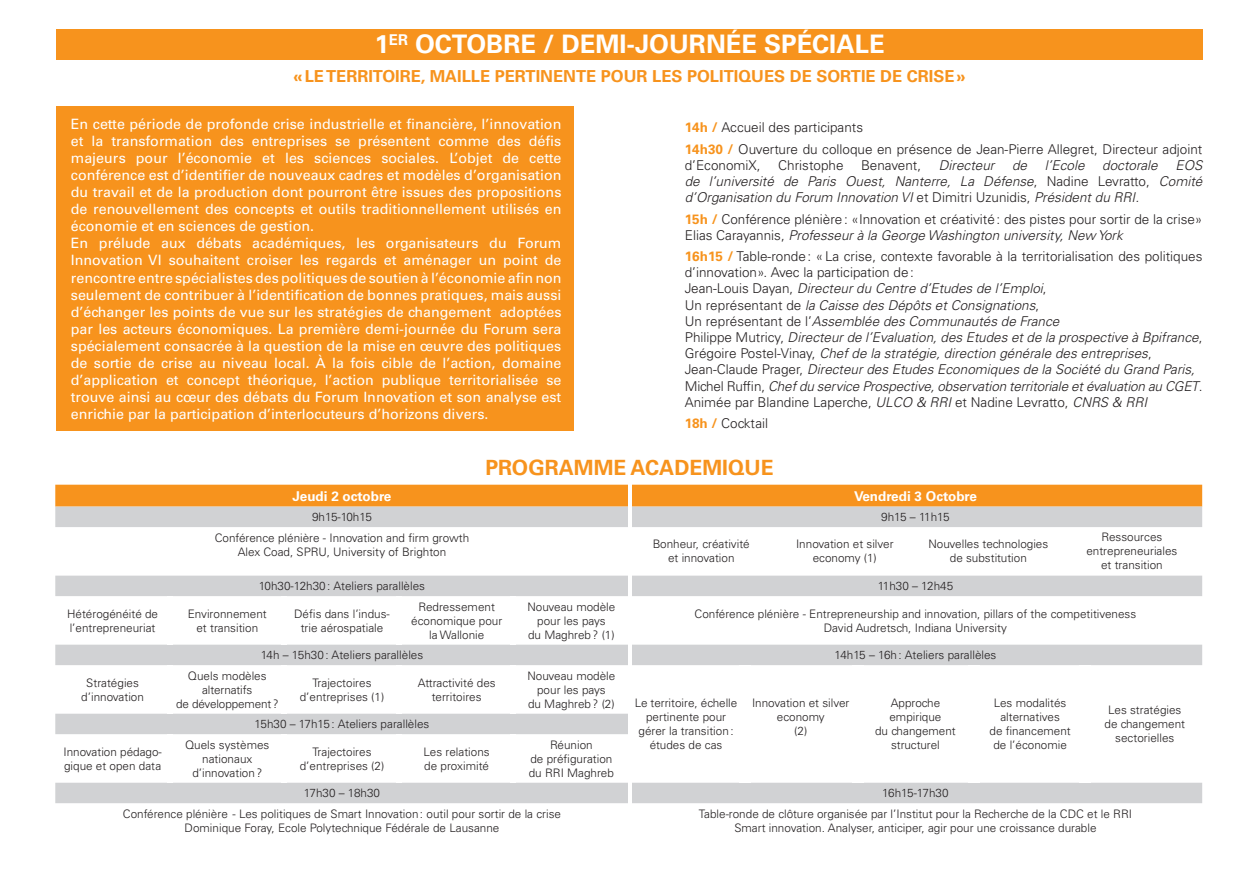
<style>
.page{position:relative;width:1259px;height:893px;background:#fff}
.page>*{position:absolute;margin:0;border:0;box-sizing:border-box;transform-origin:0 0}
.t1{font:700 25.5px "Univers LT Std";color:#fff}
.t2{font:700 21px "Univers LT Std";color:#f7931d}
.t3{font:700 16.5px "Univers LT Std";color:#f7931d}
.t4{font:14.25px/17.1px "Univers LT Std";color:#fff}
.t5{font:italic 300 13.5px/16.2px "Univers LT Std";color:#231f20;text-align:justify}
.t6{font:300 13.5px/21.3px "Univers LT Std";color:#231f20}
.t7{font:700 13.5px "Univers LT Std";color:#fff}
.t8{font:300 11.7px/14.1px "Univers LT Std";color:#231f20;text-align:center}
.s1{font-weight:700;color:#f7931d}
.s2{font-style:normal}
.s3{font-style:italic}
.s4{font-weight:700;font-style:normal;color:#f7931d}
</style>
<div class="page">
<svg style="left:55px;top:575px;width:1147px;height:228px"></svg>
<svg style="left:55px;top:485px;width:1147px;height:42px;background:#e4b277"></svg>
<div style="left:56px;top:29px;width:1147px;height:30px;background:#f7931d"></div>
<div style="left:56px;top:106px;width:518px;height:325px;background:#f7931d"></div>
<div style="left:739px;top:665px;width:11px;height:118px;background:#fff"></div>
<div style="left:852px;top:665px;width:12px;height:118px;background:#fff"></div>
<div style="left:968px;top:665px;width:11px;height:118px;background:#fff"></div>
<div style="left:1079px;top:665px;width:12px;height:118px;background:#fff"></div>
<div style="left:167px;top:596px;width:6px;height:49px;background:#fff"></div>
<div style="left:167px;top:665px;width:6px;height:49px;background:#fff"></div>
<div style="left:167px;top:734px;width:6px;height:49px;background:#fff"></div>
<div style="left:281px;top:596px;width:5px;height:49px;background:#fff"></div>
<div style="left:281px;top:665px;width:5px;height:49px;background:#fff"></div>
<div style="left:281px;top:734px;width:5px;height:49px;background:#fff"></div>
<div style="left:396px;top:596px;width:6px;height:49px;background:#fff"></div>
<div style="left:396px;top:665px;width:6px;height:49px;background:#fff"></div>
<div style="left:396px;top:734px;width:6px;height:49px;background:#fff"></div>
<div style="left:511px;top:596px;width:5px;height:49px;background:#fff"></div>
<div style="left:511px;top:665px;width:5px;height:49px;background:#fff"></div>
<div style="left:511px;top:734px;width:5px;height:49px;background:#fff"></div>
<hr style="left:627px;top:479px;width:4px;height:377px;background:#fff">
<h1 class="t1" style="left:375px;top:29px;width:511px">1<sup>ER</sup> OCTOBRE / DEMI-JOURNÉE SPÉCIALE</h1>
<h3 class="t3" style="left:293px;top:67px;width:673px">«LE TERRITOIRE, MAILLE PERTINENTE POUR LES POLITIQUES DE SORTIE DE CRISE»</h3>
<p class="t6" style="left:685px;top:117px;width:519px"><span class="s1">14H /</span> Accueil des participants<br><span class="s1">14H30 /</span> Ouverture du colloque en présence de Jean-Pierre Allegret, Directeur adjoint</p>
<p class="t6" style="left:685px;top:154px;width:77px">d’EconomiX,</p>
<p class="t6" style="left:778px;top:154px;width:67px">Christophe</p>
<p class="t6" style="left:861px;top:154px;width:61px">Benavent,</p>
<p class="t5" style="left:939px;top:157px;width:57px">Directeur</p>
<p class="t5" style="left:1012px;top:157px;width:17px">de</p>
<p class="t5" style="left:1044px;top:157px;width:41px">l’Ecole</p>
<p class="t5" style="left:1102px;top:157px;width:57px">doctorale</p>
<p class="t4" style="left:71px;top:115px;width:492px">En cette période de profonde crise industrielle et financière, l’innovation et la transformation des entreprises se présentent comme des défis majeurs pour l’économie et les sciences sociales. L’objet de cette conférence est d’identifier de nouveaux cadres et modèles d’organisation du travail et de la production dont pourront être issues des propositions de renouvellement des concepts et outils traditionnellement utilisés en économie et en sciences de gestion.<br>En prélude aux débats académiques, les organisateurs du Forum Innovation VI souhaitent croiser les regards et aménager un point de rencontre entre spécialistes des politiques de soutien à l’économie afin non seulement de contribuer à l’identification de bonnes pratiques, mais aussi d’échanger les points de vue sur les stratégies de changement adoptées par les acteurs économiques. La première demi-journée du Forum sera spécialement consacrée à la question de la mise en œuvre des politiques de sortie de crise au niveau local. À la fois cible de l’action, domaine d’application et concept théorique, l’action publique territorialisée se trouve ainsi au cœur des débats du Forum Innovation et son analyse est enrichie par la participation d’interlocuteurs d’horizons divers.</p>
<p class="t5" style="left:685px;top:157px;width:519px;text-indent:490px">EOS de l’université de Paris Ouest, Nanterre, La Défense<span class="s2">, Nadine Levratto,</span> Comité d’Organisation du Forum Innovation VI <span class="s2">et Dimitri Uzunidis,</span> Président du RRI.</p>
<p class="t6" style="left:685px;top:211px;width:519px;line-height:16.2px"><span class="s1">15H /</span> Conférence plénière: «Innovation et créativité: des pistes pour sortir de la crise»<br>Elias Carayannis, <span class="s3">Professeur à la George Washington university, New York</span></p>
<p class="t5" style="left:685px;top:248px;width:519px;text-align:left"><span class="s4">16H15 /</span> <span class="s2">Table-ronde: «La crise, contexte favorable à la territorialisation des politiques d’innovation». Avec la participation de:<br>Jean-Louis Dayan,</span> Directeur du Centre d’Etudes de l’Emploi<span class="s2">,<br>Un représentant de</span> la Caisse des Dépôts et Consignations<span class="s2">,<br>Un représentant de l’</span>Assemblée des Communautés de France<br><span class="s2">Philippe Mutricy,</span> Directeur de l’Evaluation, des Etudes et de la prospective à Bpifrance<span class="s2">, Grégoire Postel-Vinay,</span> Chef de la stratégie, direction générale des entreprises<span class="s2">, Jean-Claude Prager,</span> Directeur des Etudes Economiques de la Société du Grand Paris, <span class="s2">Michel Ruffin,</span> Chef du service Prospective, observation territoriale et évaluation au CGET<span class="s2">.<br>Animée par Blandine Laperche,</span> ULCO &amp; RRI <span class="s2">et Nadine Levratto,</span> CNRS &amp; RRI</p>
<p class="t6" style="left:685px;top:413px;width:85px"><span class="s1">18H /</span> Cocktail</p>
<h2 class="t2" style="left:485px;top:456px;width:77px">PROGRAMME</h2>
<h2 class="t2" style="left:630px;top:456px;width:16px">ACA</h2>
<h2 class="t2" style="left:674px;top:456px;width:70px">DEMIQUE</h2>
<p class="t7" style="left:292px;top:488px;width:100px">JEUDI 2 OCTOBRE</p>
<p class="t7" style="left:854px;top:488px;width:124px">VENDREDI 3 OCTOBRE</p>
<p class="t8" style="left:312px;top:510px;width:61px">9h15-10h15</p>
<p class="t8" style="left:881px;top:510px;width:70px">9h15 – 11h15</p>
<p class="t8" style="left:215px;top:530px;width:256px">Conférence plénière - Innovation and firm growth<br>Alex Coad, SPRU, University of Brighton</p>
<p class="t8" style="left:259px;top:579px;width:168px">10h30-12h30: Ateliers parallèles</p>
<p class="t8" style="left:877px;top:579px;width:77px">11h30 – 12h45</p>
<p class="t8" style="left:653px;top:537px;width:99px">Bonheur, créativité et innovation</p>
<p class="t8" style="left:796px;top:537px;width:99px">Innovation et silver economy (1)</p>
<p class="t8" style="left:928px;top:537px;width:121px">Nouvelles technologies de substitution</p>
<p class="t8" style="left:1086px;top:530px;width:93px">Ressources entrepreneuriales et transition</p>
<p class="t8" style="left:67px;top:606px;width:93px;text-align:left">Hétérogénéité de l’entrepreneuriat</p>
<p class="t8" style="left:188px;top:606px;width:81px">Environnement et transition</p>
<p class="t8" style="left:294px;top:606px;width:97px">Défis dans l’indus&shy;trie aérospatiale</p>
<p class="t8" style="left:411px;top:599px;width:93px">Redressement économique pour la Wallonie</p>
<p class="t8" style="left:527px;top:599px;width:89px">Nouveau modèle pour les pays<br>du Maghreb? (1)</p>
<p class="t8" style="left:694px;top:606px;width:443px">Conférence plénière - Entrepreneurship and innovation, pillars of the competitiveness<br>David Audretsch, Indiana University</p>
<p class="t8" style="left:261px;top:648px;width:164px">14h – 15h30: Ateliers parallèles</p>
<p class="t8" style="left:834px;top:648px;width:163px">14h15 – 16h: Ateliers parallèles</p>
<p class="t8" style="left:81px;top:675px;width:64px">Stratégies d’innovation</p>
<p class="t8" style="left:176px;top:668px;width:104px">Quels modèles alternatifs<br>de développement?</p>
<p class="t8" style="left:300px;top:675px;width:86px">Trajectoires d’entreprises (1)</p>
<p class="t8" style="left:418px;top:675px;width:80px">Attractivité des territoires</p>
<p class="t8" style="left:527px;top:668px;width:89px">Nouveau modèle pour les pays<br>du Maghreb? (2)</p>
<p class="t8" style="left:635px;top:696px;width:104px">Le territoire, échelle pertinente pour gérer la transition: études de cas</p>
<p class="t8" style="left:752px;top:696px;width:99px">Innovation et silver economy<br>(2)</p>
<p class="t8" style="left:875px;top:696px;width:82px">Approche empirique<br>du changement structurel</p>
<p class="t8" style="left:989px;top:696px;width:83px">Les modalités alternatives<br>de financement de l’économie</p>
<p class="t8" style="left:1104px;top:703px;width:82px">Les stratégies de changement sectorielles</p>
<p class="t8" style="left:255px;top:717px;width:176px">15h30 – 17h15: Ateliers parallèles</p>
<p class="t8" style="left:63px;top:744px;width:100px;text-align:left">Innovation pédago&shy;gique et open data</p>
<p class="t8" style="left:185px;top:737px;width:86px">Quels systèmes nationaux d’innovation?</p>
<p class="t8" style="left:300px;top:744px;width:86px">Trajectoires d’entreprises (2)</p>
<p class="t8" style="left:424px;top:744px;width:68px;text-align:left">Les relations de proximité</p>
<p class="t8" style="left:529px;top:737px;width:87px">Réunion<br>de préfiguration du RRI Maghreb</p>
<p class="t8" style="left:304px;top:786px;width:78px">17h30 – 18h30</p>
<p class="t8" style="left:882px;top:786px;width:68px">16h15-17h30</p>
<p class="t8" style="left:123px;top:806px;width:440px">Conférence plénière - Les politiques de Smart Innovation: outil pour sortir de la crise<br>Dominique Foray, Ecole Polytechnique Fédérale de Lausanne</p>
<p class="t8" style="left:699px;top:806px;width:435px">Table-ronde de clôture organisée par l’Institut pour la Recherche de la CDC et le RRI<br>Smart innovation. Analyser, anticiper, agir pour une croissance durable</p>
</div>
